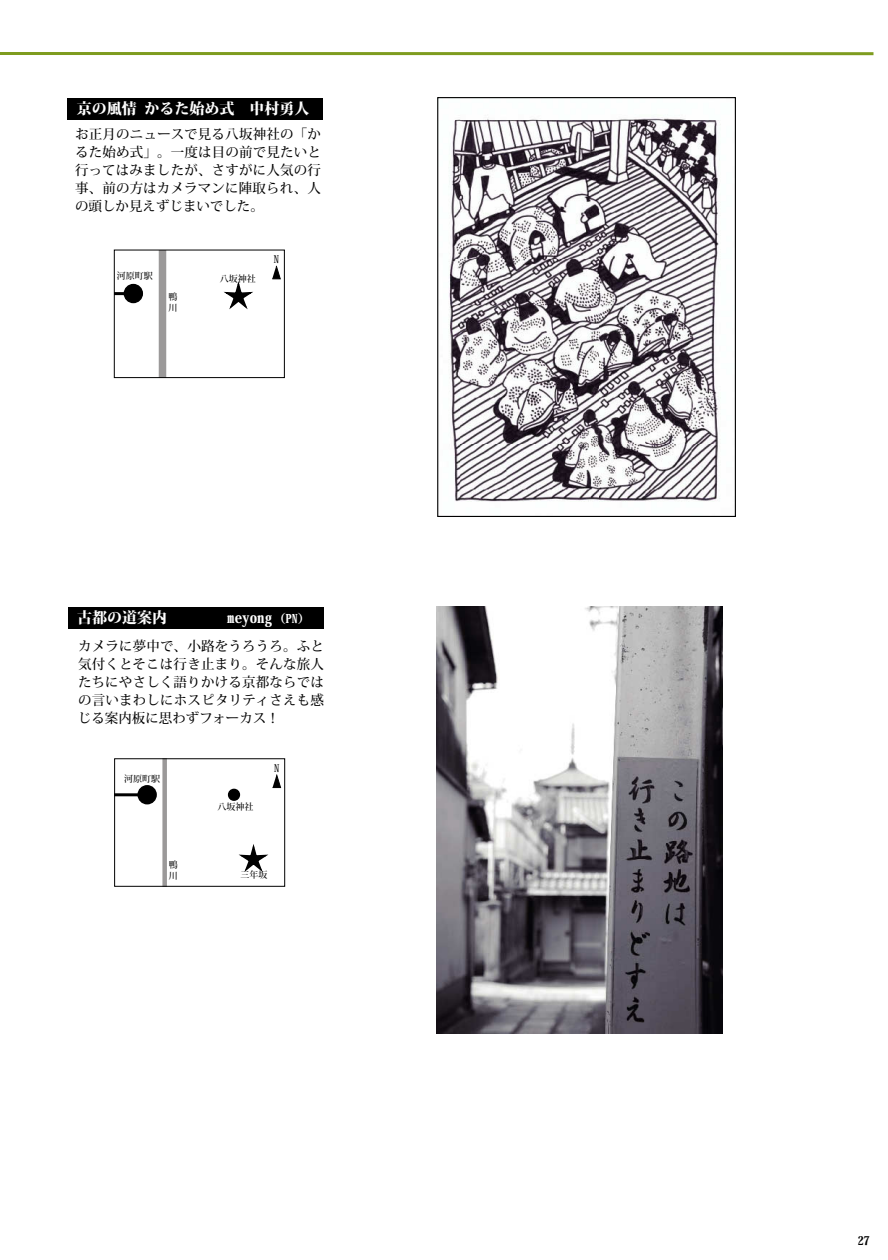
<style>
.page{position:relative;width:888px;height:1260px;background:#fff}
.page>*{position:absolute;margin:0;border:0;box-sizing:border-box;transform-origin:0 0}
.t1{font:15px "Koz Min Pro Heavy 90 ms RKSJ H";color:#fff}
.t2{font:500 13.5px/18px "Koz Min Pro";letter-spacing:.01em;color:#000;text-align:justify}
.t3{font:12px "Koz Min Pro Heavy 90 ms RKSJ H";color:#000}
.t4{font:500 10.5px "Koz Min Pro";color:#000}
.t5{font:500 9px/10.5px "Koz Min Pro";color:#000}
.s1{font-size:12px}
</style>
<div class="page">
<img style="left:437px;top:607px;width:286px;height:426px">
<img style="left:449px;top:118px;width:271px;height:384px">
<div style="left:68px;top:98px;width:255px;height:22px;background:#000"></div>
<hr style="left:0;top:52px;width:874px;height:3px;background:#7e9c1f">
<div style="left:68px;top:607px;width:255px;height:22px;background:#000"></div>
<svg style="left:272px;top:265px;width:9px;height:14px"></svg>
<div style="left:124px;top:284px;width:19px;height:19px;background:#000;border:2px solid #000;border-radius:50%"></div>
<hr style="left:114px;top:292px;width:19px;height:3px;background:#000">
<div style="left:159px;top:250px;width:7px;height:128px;background:#9b9999"></div>
<svg style="left:223px;top:282px;width:30px;height:28px"></svg>
<div style="left:114px;top:250px;width:171px;height:128px;border:1px solid #000"></div>
<div style="left:228px;top:789px;width:12px;height:12px;background:#000;border:2px solid #000;border-radius:50%"></div>
<svg style="left:272px;top:774px;width:9px;height:14px"></svg>
<div style="left:137px;top:785px;width:20px;height:19px;background:#000;border:2px solid #000;border-radius:50%"></div>
<hr style="left:115px;top:793px;width:32px;height:3px;background:#000">
<div style="left:162px;top:759px;width:5px;height:127px;background:#9b9999"></div>
<svg style="left:239px;top:845px;width:30px;height:27px"></svg>
<div style="left:114px;top:758px;width:171px;height:129px;border:1px solid #000"></div>
<div style="left:437px;top:97px;width:299px;height:420px;border:1px solid #000"></div>
<p class="t1" style="left:77px;top:98px;width:234px">京の風情かるた始め式 中村勇人</p>
<p class="t2" style="left:75px;top:125px;width:247px">お正月のニュースで見る八坂神社の「かるた始め式」。一度は目の前で見たいと行ってはみましたが、さすがに人気の行事、前の方はカメラマンに陣取られ、人の頭しか見えずじまいでした。</p>
<p class="t5" style="left:117px;top:270px;width:37px">河原町駅</p>
<p class="t5" style="left:168px;top:291px;width:10px">鴨川</p>
<p class="t5" style="left:220px;top:273px;width:37px">八坂神社</p>
<p class="t4" style="left:274px;top:252px;width:7px">N</p>
<p class="t1" style="left:77px;top:607px;width:91px">古都の道案内</p>
<p class="t1" style="left:227px;top:607px;width:78px">meyong <span class="s1">(PN)</span></p>
<p class="t2" style="left:78px;top:636px;width:247px">カメラに夢中で、小路をうろうろ。ふと気付くとそこは行き止まり。そんな旅人たちにやさしく語りかける京都ならではの言いまわしにホスピタリティさえも感じる案内板に思わずフォーカス！</p>
<p class="t5" style="left:124px;top:774px;width:37px">河原町駅</p>
<p class="t5" style="left:169px;top:859px;width:10px">鴨川</p>
<p class="t5" style="left:217px;top:801px;width:37px">八坂神社</p>
<p class="t4" style="left:274px;top:761px;width:7px">N</p>
<p class="t5" style="left:240px;top:869px;width:28px">三年坂</p>
<p class="t3" style="left:858px;top:1232px;width:14px">27</p>
</div>
